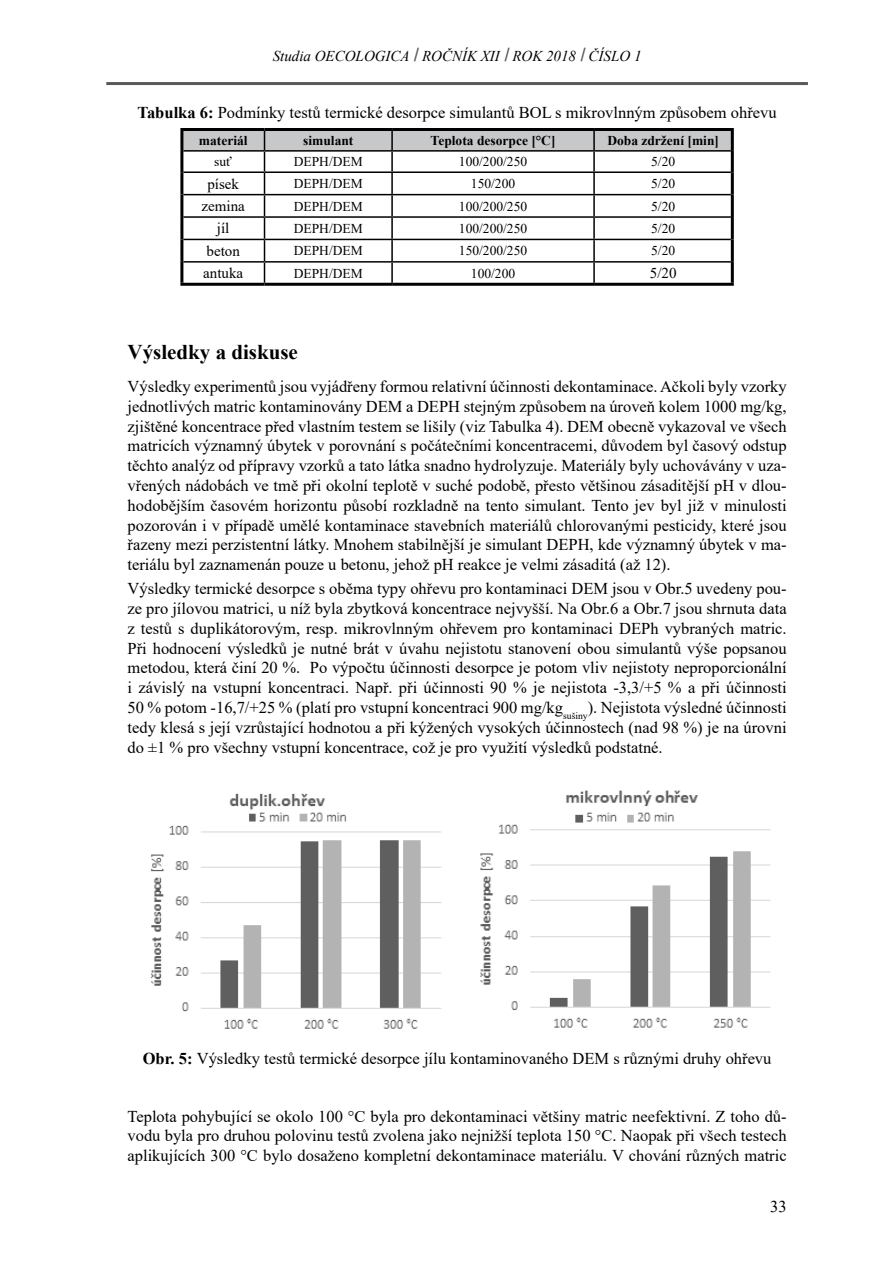
<style>
.page{position:relative;width:893px;height:1263px;background:#fff}
.page>*{position:absolute;margin:0;border:0;box-sizing:border-box;transform-origin:0 0}
.t1{font:700 21px "Times New Roman";color:#000}
.t2{font:16.5px/19.8px "Times New Roman";color:#000;text-align:justify}
.t3{font:italic 15px "Times New Roman";color:#000}
.t4{font:15px "Times New Roman";color:#000}
.t5{font:13.5px "Times New Roman";color:#000}
.t6{font:700 13.5px "Times New Roman";color:#000}
.s1{font-weight:700}
</style>
<div class="page">
<hr style="left:106px;top:82px;width:702px;height:3px;background:#58595b">
<hr style="left:180px;top:128px;width:84px;height:3px;background:#000">
<hr style="left:180px;top:131px;width:3px;height:20px;background:#000">
<hr style="left:264px;top:128px;width:128px;height:3px;background:#000">
<hr style="left:392px;top:128px;width:202px;height:3px;background:#000">
<hr style="left:594px;top:128px;width:140px;height:3px;background:#000">
<hr style="left:731px;top:131px;width:3px;height:20px;background:#000">
<hr style="left:180px;top:151px;width:3px;height:21px;background:#000">
<hr style="left:731px;top:151px;width:3px;height:21px;background:#000">
<hr style="left:180px;top:172px;width:3px;height:23px;background:#000">
<hr style="left:731px;top:172px;width:3px;height:23px;background:#000">
<hr style="left:180px;top:195px;width:3px;height:22px;background:#000">
<hr style="left:731px;top:195px;width:3px;height:22px;background:#000">
<hr style="left:180px;top:217px;width:3px;height:22px;background:#000">
<hr style="left:731px;top:217px;width:3px;height:22px;background:#000">
<hr style="left:180px;top:239px;width:3px;height:23px;background:#000">
<hr style="left:731px;top:239px;width:3px;height:23px;background:#000">
<hr style="left:180px;top:262px;width:3px;height:21px;background:#000">
<hr style="left:731px;top:262px;width:3px;height:21px;background:#000">
<hr style="left:180px;top:283px;width:84px;height:3px;background:#000">
<hr style="left:264px;top:283px;width:128px;height:3px;background:#000">
<hr style="left:392px;top:283px;width:202px;height:3px;background:#000">
<hr style="left:594px;top:283px;width:140px;height:3px;background:#000">
<svg style="left:182px;top:129px;width:550px;height:154px"></svg>
<hr style="left:392px;top:261px;width:202px;height:2px;background:#000">
<hr style="left:391px;top:263px;width:2px;height:20px;background:#000">
<hr style="left:594px;top:261px;width:137px;height:2px;background:#000">
<hr style="left:593px;top:263px;width:2px;height:20px;background:#000">
<img style="left:151px;top:790px;width:620px;height:239px">
<p class="t3" style="left:273px;top:46px;width:370px">Studia OECOLOGICA <sup>|</sup>ROČNÍK XII <sup>|</sup>ROK 2018 <sup>|</sup>ČÍSLO 1</p>
<p class="t2" style="left:138px;top:102px;width:641px"><span class="s1">Tabulka 6:</span> Podmínky testů termické desorpce simulantů BOL s mikrovlnným způsobem ohřevu</p>
<p class="t6" style="left:199px;top:130px;width:50px">materiál</p>
<p class="t6" style="left:303px;top:130px;width:52px">simulant</p>
<p class="t6" style="left:431px;top:130px;width:126px">Teplota desorpce [°C]</p>
<p class="t6" style="left:607px;top:130px;width:113px">Doba zdržení [min]</p>
<p class="t5" style="left:214px;top:152px;width:19px">suť</p>
<p class="t5" style="left:294px;top:152px;width:70px">DEPH/DEM</p>
<p class="t5" style="left:459px;top:152px;width:70px">100/200/250</p>
<p class="t5" style="left:651px;top:152px;width:26px">5/20</p>
<p class="t4" style="left:207px;top:173px;width:33px">písek</p>
<p class="t5" style="left:294px;top:174px;width:70px">DEPH/DEM</p>
<p class="t5" style="left:471px;top:174px;width:46px">150/200</p>
<p class="t5" style="left:651px;top:174px;width:26px">5/20</p>
<p class="t4" style="left:202px;top:195px;width:45px">zemina</p>
<p class="t5" style="left:294px;top:196px;width:70px">DEPH/DEM</p>
<p class="t5" style="left:459px;top:196px;width:70px">100/200/250</p>
<p class="t5" style="left:651px;top:196px;width:26px">5/20</p>
<p class="t4" style="left:217px;top:218px;width:14px">jíl</p>
<p class="t5" style="left:294px;top:219px;width:70px">DEPH/DEM</p>
<p class="t5" style="left:459px;top:219px;width:70px">100/200/250</p>
<p class="t5" style="left:651px;top:219px;width:26px">5/20</p>
<p class="t4" style="left:207px;top:240px;width:35px">beton</p>
<p class="t5" style="left:294px;top:241px;width:70px">DEPH/DEM</p>
<p class="t5" style="left:459px;top:241px;width:70px">150/200/250</p>
<p class="t5" style="left:651px;top:241px;width:26px">5/20</p>
<p class="t4" style="left:203px;top:263px;width:41px">antuka</p>
<p class="t5" style="left:294px;top:264px;width:70px">DEPH/DEM</p>
<p class="t5" style="left:471px;top:264px;width:46px">100/200</p>
<p class="t4" style="left:650px;top:263px;width:28px">5/20</p>
<p class="t1" style="left:128px;top:337px;width:172px">Výsledky a diskuse</p>
<p class="t2" style="left:128px;top:376px;width:661px">Výsledky experimentů jsou vyjádřeny formou relativní účinnosti dekontaminace. Ačkoli byly vzorky jednotlivých matric kontaminovány DEM a DEPH stejným způsobem na úroveň kolem 1000 mg/kg, zjištěné koncentrace před vlastním testem se lišily (viz Tabulka 4). DEM obecně vykazoval ve všech matricích významný úbytek v porovnání s počátečními koncentracemi, důvodem byl časový odstup těchto analýz od přípravy vzorků a tato látka snadno hydrolyzuje. Materiály byly uchovávány v uza&shy;vřených nádobách ve tmě při okolní teplotě v suché podobě, přesto většinou zásaditější pH v dlou&shy;hodobějším časovém horizontu působí rozkladně na tento simulant. Tento jev byl již v minulosti pozorován i v případě umělé kontaminace stavebních materiálů chlorovanými pesticidy, které jsou řazeny mezi perzistentní látky. Mnohem stabilnější je simulant DEPH, kde významný úbytek v ma&shy;teriálu byl zaznamenán pouze u betonu, jehož pH reakce je velmi zásaditá (až 12).</p>
<p class="t2" style="left:128px;top:578px;width:661px">Výsledky termické desorpce s oběma typy ohřevu pro kontaminaci DEM jsou v Obr.5 uvedeny pou&shy;ze pro jílovou matrici, u níž byla zbytková koncentrace nejvyšší. Na Obr.6 a Obr.7 jsou shrnuta data z testů s duplikátorovým, resp. mikrovlnným ohřevem pro kontaminaci DEPh vybraných matric.<br>Při hodnocení výsledků je nutné brát v úvahu nejistotu stanovení obou simulantů výše popsanou metodou, která činí 20 %. Po výpočtu účinnosti desorpce je potom vliv nejistoty neproporcionální i závislý na vstupní koncentraci. Např. při účinnosti 90 % je nejistota -3,3/+5 % a při účinnosti 50 % potom -16,7/+25 % (platí pro vstupní koncentraci 900 mg/kg<sub>sušiny</sub>). Nejistota výsledné účinnosti tedy klesá s její vzrůstající hodnotou a při kýžených vysokých účinnostech (nad 98 %) je na úrovni do ±1 % pro všechny vstupní koncentrace, což je pro využití výsledků podstatné.</p>
<p class="t2" style="left:143px;top:1048px;width:630px"><span class="s1">Obr. 5:</span> Výsledky testů termické desorpce jílu kontaminovaného DEM s různými druhy ohřevu</p>
<p class="t2" style="left:128px;top:1105px;width:661px">Teplota pohybující se okolo 100 °C byla pro dekontaminaci většiny matric neefektivní. Z toho dů&shy;vodu byla pro druhou polovinu testů zvolena jako nejnižší teplota 150 °C. Naopak při všech testech aplikujících 300 °C bylo dosaženo kompletní dekontaminace materiálu. V chování různých matric</p>
<p class="t2" style="left:770px;top:1195px;width:18px">33</p>
</div>
